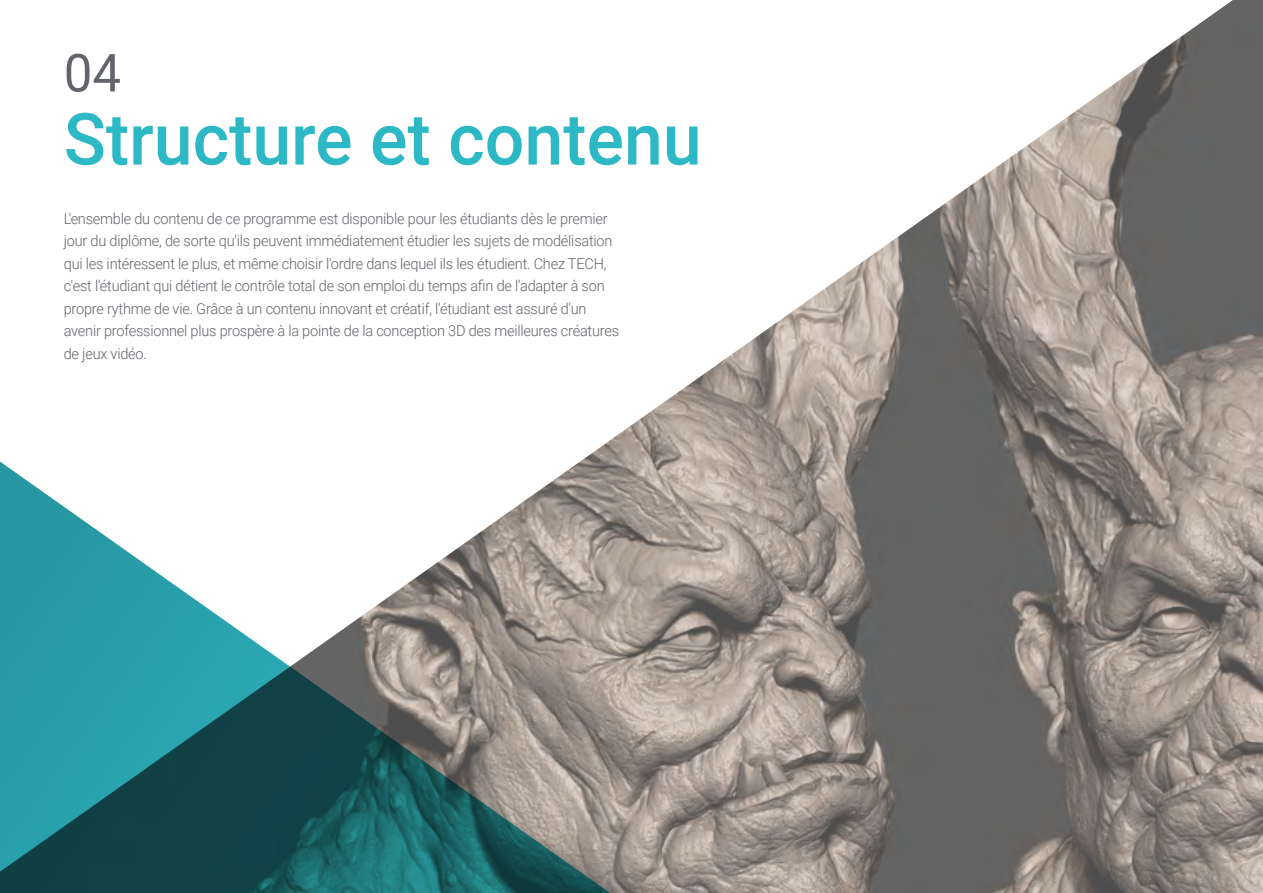
<style>
.page{position:relative;width:1263px;height:893px;background:#fff}
.page>*{position:absolute;margin:0;border:0;box-sizing:border-box;transform-origin:0 0}
.t1{font:500 72px "Roboto";color:#2db8c5}
.t2{font:52.5px "Roboto";color:#61646a}
.t3{font:300 15px/22.5px "Roboto";letter-spacing:-.015em;color:#61646a}
</style>
<div class="page">
<img style="left:602px;top:0;width:661px;height:893px">
<svg style="left:0;top:446px;width:640px;height:447px"></svg>
<h2 class="t2" style="left:64px;top:36px;width:59px">04</h2>
<h1 class="t1" style="left:64px;top:89px;width:639px">Structure et contenu</h1>
<p class="t3" style="left:64px;top:207px;width:557px">L'ensemble du contenu de ce programme est disponible pour les étudiants dès le premier jour du diplôme, de sorte qu'ils peuvent immédiatement étudier les sujets de modélisation qui les intéressent le plus, et même choisir l'ordre dans lequel ils les étudient. Chez TECH, c'est l'étudiant qui détient le contrôle total de son emploi du temps afin de l'adapter à son propre rythme de vie. Grâce à un contenu innovant et créatif, l'étudiant est assuré d'un avenir professionnel plus prospère à la pointe de la conception 3D des meilleures créatures de jeux vidéo.</p>
</div>
